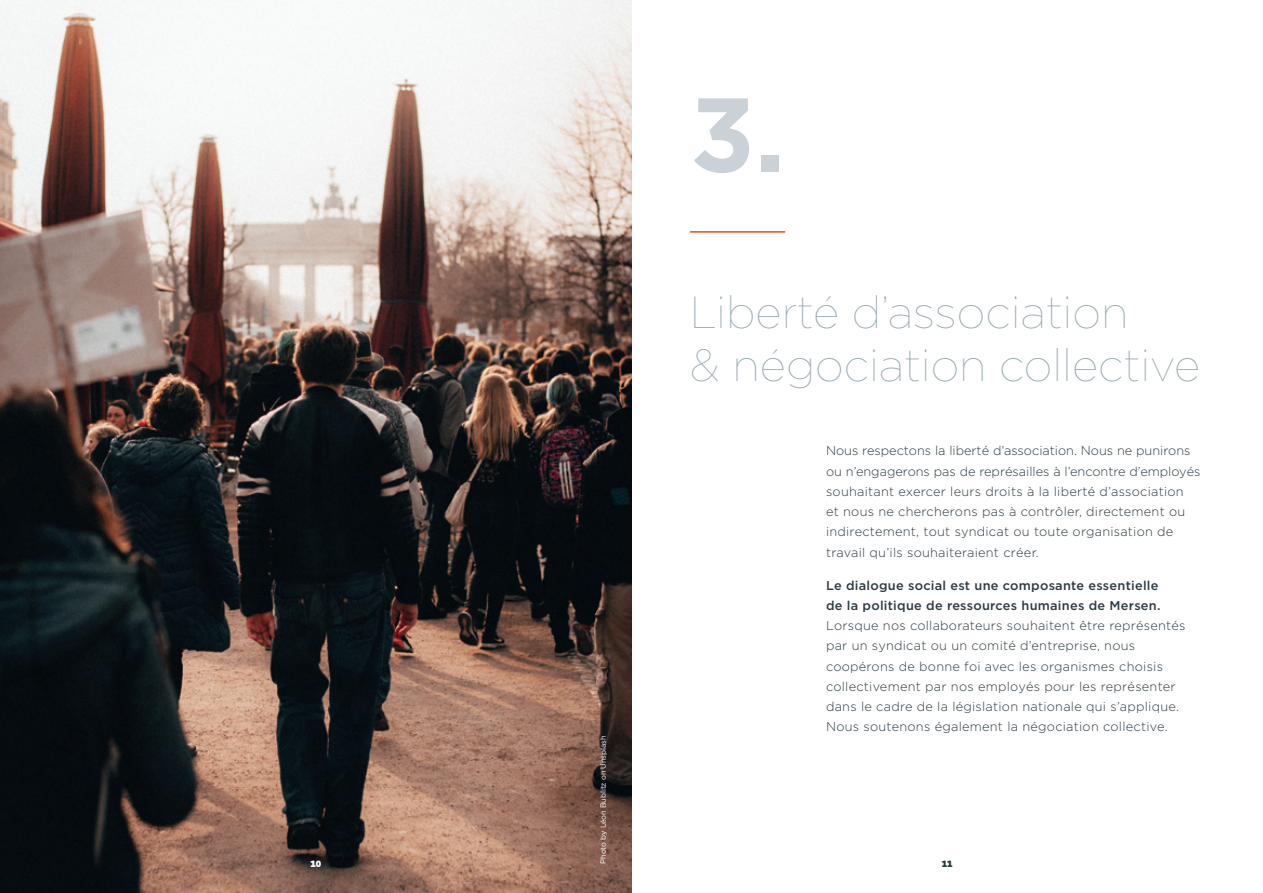
<style>
.page{position:relative;width:1263px;height:893px;background:#fff}
.page>*{position:absolute;margin:0;border:0;box-sizing:border-box;transform-origin:0 0}
.t1{font:700 105px "Gotham";color:#cbd2d7}
.t2{font:100 45px/52.5px "Gotham";color:#96a9b1}
.t3{font:300 12.75px/20.2px "Gotham";letter-spacing:.02em;color:#2c3a43}
.t4{font:500 12.75px/20.2px "Gotham";letter-spacing:.02em;color:#2c3a43}
.t5{font:900 9px "Gotham";color:#2c3a43}
.t6{font:900 9px "Gotham";color:#fff}
.t7{font:7.5px "Gotham";letter-spacing:-.01em;color:#fff}
</style>
<div class="page">
<img style="left:0;top:0;width:631px;height:893px">
<hr style="left:690px;top:231px;width:95px;height:2px;background:#e94e12">
<p class="t6" style="left:310px;top:858px;width:12px">10</p>
<p class="t7" style="left:599px;top:864px;width:130px;rotate:-90deg">Photo by Léon Bublitz on Unsplash</p>
<h1 class="t1" style="left:690px;top:74px;width:97px">3.</h1>
<h2 class="t2" style="left:690px;top:285px;width:512px">Liberté d’association<br>&amp; négociation collective</h2>
<p class="t3" style="left:826px;top:441px;width:376px">Nous respectons la liberté d’association. Nous ne punirons ou n’engagerons pas de représailles à l’encontre d’employés souhaitant exercer leurs droits à la liberté d’association<br>et nous ne chercherons pas à contrôler, directement ou indirectement, tout syndicat ou toute organisation de travail qu’ils souhaiteraient créer.</p>
<p class="t4" style="left:826px;top:575px;width:336px">Le dialogue social est une composante essentielle de la politique de ressources humaines de Mersen.</p>
<p class="t3" style="left:826px;top:615px;width:361px">Lorsque nos collaborateurs souhaitent être représentés par un syndicat ou un comité d’entreprise, nous coopérons de bonne foi avec les organismes choisis collectivement par nos employés pour les représenter dans le cadre de la législation nationale qui s’applique.<br>Nous soutenons également la négociation collective.</p>
<p class="t5" style="left:942px;top:858px;width:12px">11</p>
</div>
